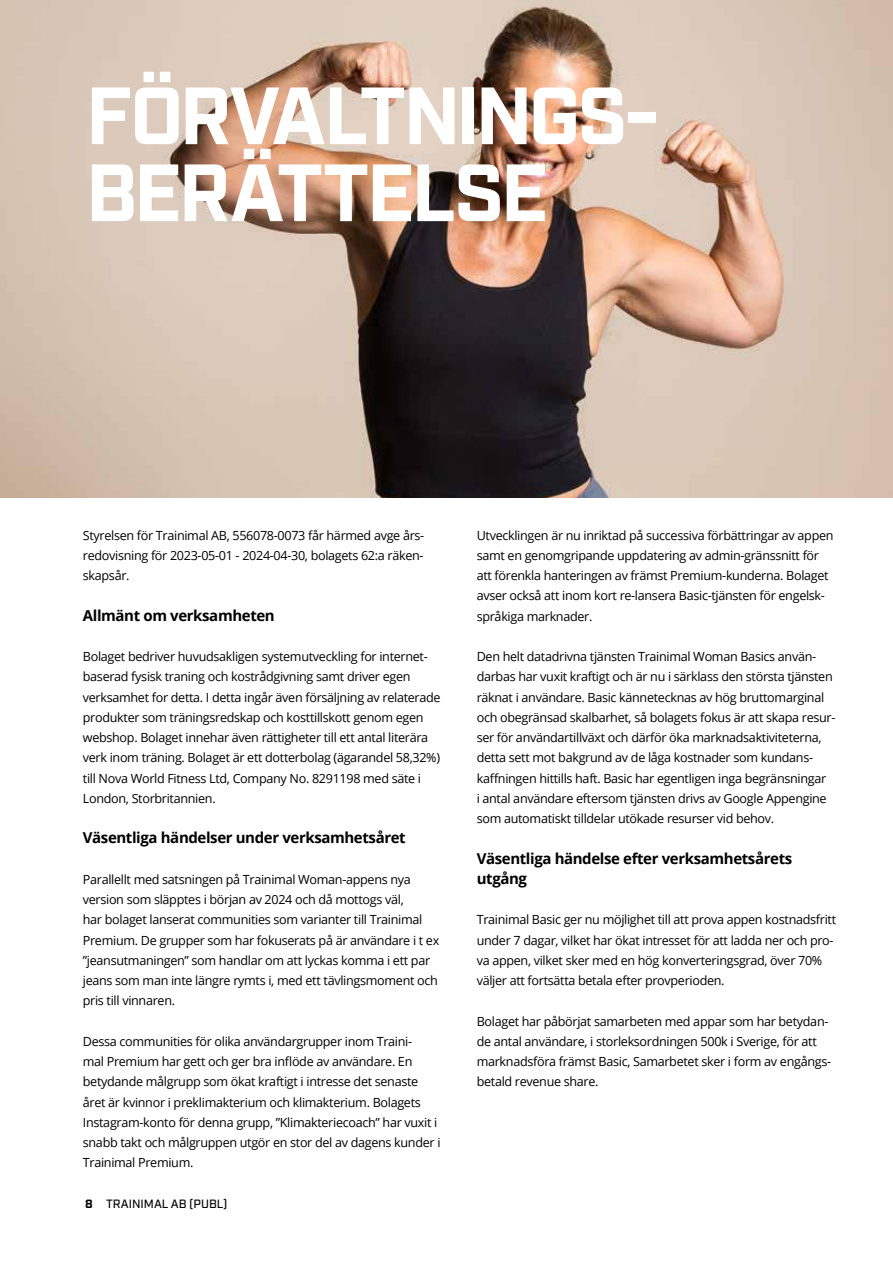
<style>
.page{position:relative;width:893px;height:1263px;background:#fff}
.page>*{position:absolute;margin:0;border:0;box-sizing:border-box;transform-origin:0 0}
.t1{font:700 81px/76.9px "Industry";letter-spacing:-.05em;color:#fff}
.t2{font:700 15px/20.2px "Open Sans";letter-spacing:-.025em;color:#000}
.t3{font:12.6px/20.2px "Open Sans";letter-spacing:-.025em;color:#000}
.t4{font:500 12px "Industry";color:#000}
.s1{font-weight:700}
</style>
<div class="page">
<img style="left:0;top:0;width:893px;height:497px">
<h1 class="t1" style="left:85px;top:82px;width:576px">FÖRVALTNINGS-<br>BERÄTTELSE</h1>
<p class="t3" style="left:83px;top:525px;width:343px;text-align:justify">Styrelsen för Trainimal AB, 556078-0073 får härmed avge års&shy;redovisning för 2023-05-01 - 2024-04-30, bolagets 62:a räken&shy;skapsår.</p>
<p class="t2" style="left:83px;top:605px;width:193px">Allmänt om verksamheten</p>
<p class="t3" style="left:83px;top:646px;width:359px">Bolaget bedriver huvudsakligen systemutveckling for internet&shy;baserad fysisk traning och kostrådgivning samt driver egen verksamhet for detta. I detta ingår även försäljning av relaterade produkter som träningsredskap och kosttillskott genom egen webshop. Bolaget innehar även rättigheter till ett antal literära verk inom träning. Bolaget är ett dotterbolag (ägarandel 58,32%) till Nova World Fitness Ltd, Company No. 8291198 med säte i London, Storbritannien.</p>
<p class="t2" style="left:83px;top:827px;width:324px">Väsentliga händelser under verksamhetsåret</p>
<p class="t3" style="left:83px;top:869px;width:358px">Parallellt med satsningen på Trainimal Woman-appens nya version som släpptes i början av 2024 och då mottogs väl,<br>har bolaget lanserat communities som varianter till Trainimal Premium. De grupper som har fokuserats på är användare i t ex ”jeansutmaningen” som handlar om att lyckas komma i ett par jeans som man inte längre rymts i, med ett tävlingsmoment och pris till vinnaren.</p>
<p class="t3" style="left:83px;top:1031px;width:359px">Dessa communities för olika användargrupper inom Traini-<br>mal Premium har gett och ger bra inflöde av användare. En betydande målgrupp som ökat kraftigt i intresse det senaste året är kvinnor i preklimakterium och klimakterium. Bolagets Instagram-konto för denna grupp, ”Klimakteriecoach” har vuxit i snabb takt och målgruppen utgör en stor del av dagens kunder i Trainimal Premium.</p>
<p class="t4" style="left:85px;top:1197px;width:144px"><span class="s1">8</span> TRAINIMAL AB (PUBL)</p>
<p class="t3" style="left:477px;top:525px;width:358px">Utvecklingen är nu inriktad på successiva förbättringar av appen samt en genomgripande uppdatering av admin-gränssnitt för att förenkla hanteringen av främst Premium-kunderna. Bolaget avser också att inom kort re-lansera Basic-tjänsten för engelsk&shy;språkiga marknader.</p>
<p class="t3" style="left:477px;top:646px;width:360px">Den helt datadrivna tjänsten Trainimal Woman Basics använ&shy;darbas har vuxit kraftigt och är nu i särklass den största tjänsten räknat i användare. Basic kännetecknas av hög bruttomarginal och obegränsad skalbarhet, så bolagets fokus är att skapa resur&shy;ser för användartillväxt och därför öka marknadsaktiviteterna, detta sett mot bakgrund av de låga kostnader som kundans&shy;kaffningen hittills haft. Basic har egentligen inga begränsningar<br>i antal användare eftersom tjänsten drivs av Google Appengine som automatiskt tilldelar utökade resurser vid behov.</p>
<p class="t2" style="left:477px;top:848px;width:317px">Väsentliga händelse efter verksamhetsårets utgång</p>
<p class="t3" style="left:477px;top:909px;width:361px">Trainimal Basic ger nu möjlighet till att prova appen kostnadsfritt under 7 dagar, vilket har ökat intresset för att ladda ner och pro&shy;va appen, vilket sker med en hög konverteringsgrad, över 70% väljer att fortsätta betala efter provperioden.</p>
<p class="t3" style="left:477px;top:1011px;width:356px">Bolaget har påbörjat samarbeten med appar som har betydan&shy;de antal användare, i storleksordningen 500k i Sverige, för att marknadsföra främst Basic, Samarbetet sker i form av engångs&shy;betald revenue share.</p>
</div>
